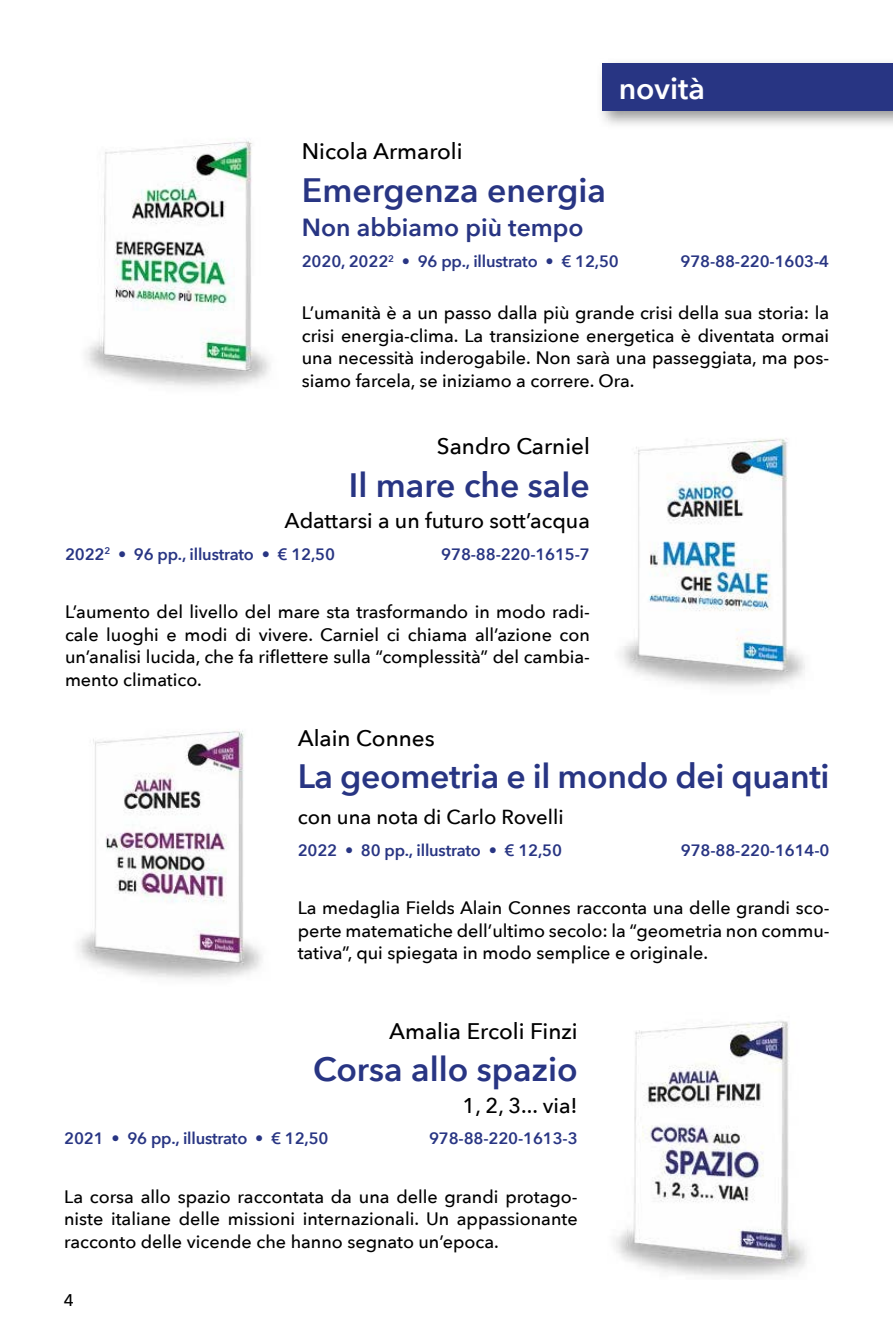
<style>
.page{position:relative;width:893px;height:1340px;background:#fff}
.page>*{position:absolute;margin:0;border:0;box-sizing:border-box;transform-origin:0 0}
.t1{font:600 33.75px "Avenir Next";color:#283583}
.t2{font:600 30.15px "Avenir Next";color:#fff}
.t3{font:600 24.75px "Avenir Next";color:#283583}
.t4{font:500 22.5px "Avenir Next";color:#000}
.t5{font:500 21.38px "Avenir Next";color:#000}
.t6{font:500 20.25px "Avenir Next";color:#000}
.t7{font:500 18px/22.5px "Avenir Next";color:#000;text-align:justify}
.t8{font:500 16.88px "Avenir Next";color:#000}
.t9{font:600 16.43px "Avenir Next";letter-spacing:-.01em;color:#283583}
</style>
<div class="page">
<img style="left:85px;top:140px;width:185px;height:247px">
<img style="left:601px;top:63px;width:292px;height:62px">
<div style="left:602px;top:64px;width:291px;height:47px;background:#283583"></div>
<img style="left:620px;top:438px;width:185px;height:249px">
<img style="left:77px;top:730px;width:185px;height:249px">
<img style="left:616px;top:1021px;width:191px;height:256px">
<h2 class="t2" style="left:619px;top:63px;width:88px">novità</h2>
<p class="t4" style="left:302px;top:132px;width:162px">Nicola Armaroli</p>
<h1 class="t1" style="left:302px;top:161px;width:306px">Emergenza energia</h1>
<h3 class="t3" style="left:302px;top:206px;width:283px">Non abbiamo più tempo</h3>
<p class="t9" style="left:302px;top:247px;width:319px">2020, 2022<sup>2</sup> • 96 pp., illustrato • € 12,50</p>
<p class="t9" style="left:680px;top:247px;width:150px">978-88-220-1603-4</p>
<p class="t7" style="left:302px;top:301px;width:529px">L’umanità è a un passo dalla più grande crisi della sua storia: la crisi energia-clima. La transizione energetica è diventata ormai una necessità inderogabile. Non sarà una passeggiata, ma pos&shy;siamo farcela, se iniziamo a correre. Ora.</p>
<p class="t4" style="left:437px;top:427px;width:154px">Sandro Carniel</p>
<h1 class="t1" style="left:349px;top:456px;width:243px">Il mare che sale</h1>
<p class="t5" style="left:284px;top:502px;width:307px">Adattarsi a un futuro sott’acqua</p>
<p class="t9" style="left:65px;top:540px;width:272px">2022<sup>2</sup> • 96 pp., illustrato • € 12,50</p>
<p class="t9" style="left:441px;top:540px;width:150px">978-88-220-1615-7</p>
<p class="t7" style="left:65px;top:600px;width:526px">L’aumento del livello del mare sta trasformando in modo radi&shy;cale luoghi e modi di vivere. Carniel ci chiama all’azione con un’analisi lucida, che fa riflettere sulla “complessità” del cambia&shy;mento climatico.</p>
<p class="t4" style="left:298px;top:718px;width:139px">Alain Connes</p>
<h1 class="t1" style="left:298px;top:747px;width:533px">La geometria e il mondo dei quanti</h1>
<p class="t6" style="left:298px;top:800px;width:267px">con una nota di Carlo Rovelli</p>
<p class="t9" style="left:298px;top:836px;width:266px">2022 • 80 pp., illustrato • € 12,50</p>
<p class="t9" style="left:681px;top:836px;width:150px">978-88-220-1614-0</p>
<p class="t7" style="left:298px;top:896px;width:533px">La medaglia Fields Alain Connes racconta una delle grandi sco&shy;perte matematiche dell’ultimo secolo: la “geometria non commu&shy;tativa”, qui spiegata in modo semplice e originale.</p>
<p class="t4" style="left:389px;top:1011px;width:190px">Amalia Ercoli Finzi</p>
<h1 class="t1" style="left:313px;top:1040px;width:266px">Corsa allo spazio</h1>
<p class="t5" style="left:463px;top:1087px;width:117px">1, 2, 3... via!</p>
<p class="t9" style="left:64px;top:1124px;width:266px">2021 • 96 pp., illustrato • € 12,50</p>
<p class="t9" style="left:429px;top:1124px;width:150px">978-88-220-1613-3</p>
<p class="t7" style="left:64px;top:1184px;width:515px">La corsa allo spazio raccontata da una delle grandi protago&shy;niste italiane delle missioni internazionali. Un appassionante racconto delle vicende che hanno segnato un’epoca.</p>
<p class="t8" style="left:64px;top:1285px;width:12px">4</p>
</div>
